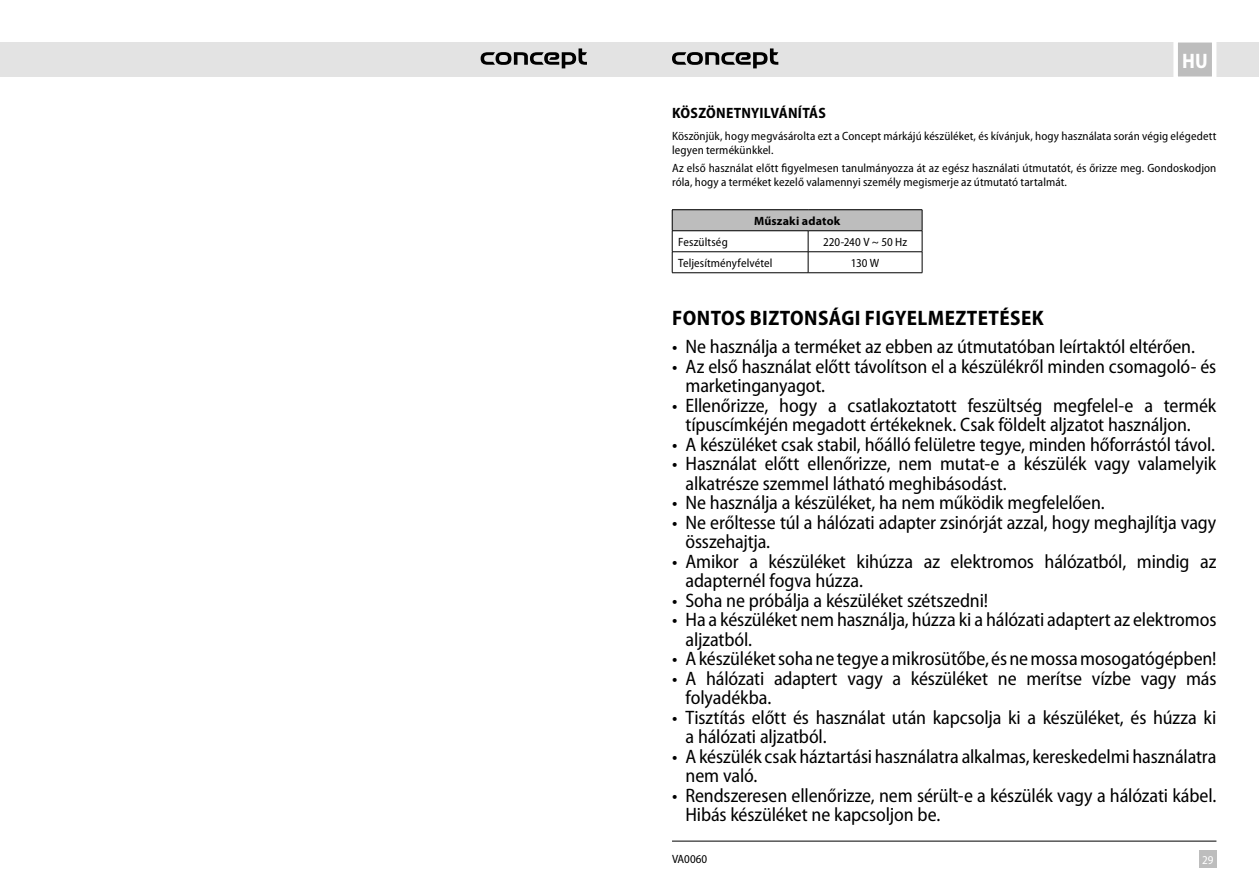
<style>
.page{position:relative;width:1259px;height:893px;background:#fff}
.page>*{position:absolute;margin:0;border:0;box-sizing:border-box;transform-origin:0 0}
.Nadpis_moje_CZ{font:700 semi-condensed 21px "Myriad Pro";letter-spacing:.02em;color:#000}
.t1{font:700 semi-condensed 21px "Myriad Pro";color:#fff;scale:.96 1}
.t2{font:semi-condensed 19.5px/19.5px "Myriad Pro";letter-spacing:-.005em;color:#000}
.Nadpis_moje{font:700 semi-condensed 15px "Myriad Pro";letter-spacing:.02em;color:#000}
.Text{font:semi-condensed 12px/13.8px "Myriad Pro";letter-spacing:.01em;color:#000}
.Odrážky-moje_bold{font:semi-condensed 12px "Myriad Pro";letter-spacing:.01em;color:#000}
.Odrážky-moje_bold-2{font:700 12px "Myriad Pro";letter-spacing:.015em;color:#000}
.t3{font:semi-condensed 12px "Myriad Pro";color:#fff}
</style>
<div class="page">
<div style="left:629px;top:43px;width:630px;height:34px;background:#e3e3e3"></div>
<div style="left:1199px;top:850px;width:17px;height:17px;background:#bdbdbd"></div>
<svg style="left:1171px;top:42px;width:47px;height:35px;background:#cecece"></svg>
<hr style="left:672px;top:841px;width:544px;height:1px;background:#000">
<svg style="left:672px;top:48px;width:106px;height:20px"></svg>
<div style="left:0;top:43px;width:629px;height:34px;background:#e3e3e3"></div>
<svg style="left:480px;top:48px;width:107px;height:20px"></svg>
<div style="left:672px;top:210px;width:250px;height:21px;background:#bdbdbd"></div>
<hr style="left:672px;top:209px;width:136px;height:1px;background:#000">
<hr style="left:808px;top:209px;width:114px;height:1px;background:#000">
<hr style="left:672px;top:230px;width:136px;height:1px;background:#000">
<hr style="left:808px;top:230px;width:114px;height:1px;background:#000">
<hr style="left:672px;top:251px;width:136px;height:1px;background:#000">
<svg style="left:672px;top:210px;width:1px;height:62px"></svg>
<hr style="left:808px;top:251px;width:114px;height:1px;background:#000">
<svg style="left:808px;top:231px;width:1px;height:41px"></svg>
<svg style="left:922px;top:210px;width:1px;height:63px"></svg>
<hr style="left:672px;top:272px;width:136px;height:1px;background:#000">
<hr style="left:808px;top:272px;width:114px;height:1px;background:#000">
<p class="t1" style="left:1182px;top:50px;width:28px">HU</p>
<p class="Nadpis_moje" style="left:672px;top:104px;width:155px">KÖSZÖNETNYILVÁNÍTÁS</p>
<p class="Text" style="left:672px;top:129px;width:546px">Köszönjük, hogy megvásárolta ezt a Concept márkájú készüléket, és kívánjuk, hogy használata során végig elégedett legyen termékünkkel.</p>
<p class="Text" style="left:672px;top:161px;width:546px">Az első használat előtt figyelmesen tanulmányozza át az egész használati útmutatót, és őrizze meg. Gondoskodjon róla, hogy a terméket kezelő valamennyi személy megismerje az útmutató tartalmát.</p>
<p class="Odrážky-moje_bold-2" style="left:754px;top:214px;width:88px">Műszaki adatok</p>
<p class="Odrážky-moje_bold" style="left:678px;top:235px;width:51px">Feszültség</p>
<p class="Odrážky-moje_bold" style="left:823px;top:235px;width:85px">220-240 V ~ 50 Hz</p>
<p class="Odrážky-moje_bold" style="left:678px;top:256px;width:96px">Teljesítményfelvétel</p>
<p class="Odrážky-moje_bold" style="left:851px;top:256px;width:30px">130 W</p>
<p class="Nadpis_moje_CZ" style="left:672px;top:307px;width:373px">FONTOS BIZTONSÁGI FIGYELMEZTETÉSEK</p>
<p class="t2" style="left:672px;top:337px;width:524px">• Ne használja a terméket az ebben az útmutatóban leírtaktól eltérően.</p>
<p class="t2" style="left:685px;top:357px;width:532px;text-indent:-14px">• Az első használat előtt távolítson el a készülékről minden csomagoló- és marketinganyagot.</p>
<p class="t2" style="left:685px;top:396px;width:532px;text-indent:-14px">• Ellenőrizze, hogy a csatlakoztatott feszültség megfelel-e a termék típuscímkéjén megadott értékeknek. Csak földelt aljzatot használjon.</p>
<p class="t2" style="left:672px;top:435px;width:545px">• A készüléket csak stabil, hőálló felületre tegye, minden hőforrástól távol.</p>
<p class="t2" style="left:685px;top:454px;width:532px;text-indent:-14px">• Használat előtt ellenőrizze, nem mutat-e a készülék vagy valamelyik alkatrésze szemmel látható meghibásodást.</p>
<p class="t2" style="left:672px;top:493px;width:434px">• Ne használja a készüléket, ha nem működik megfelelően.</p>
<p class="t2" style="left:685px;top:513px;width:532px;text-indent:-14px">• Ne erőltesse túl a hálózati adapter zsinórját azzal, hogy meghajlítja vagy összehajtja.</p>
<p class="t2" style="left:685px;top:552px;width:532px;text-indent:-14px">• Amikor a készüléket kihúzza az elektromos hálózatból, mindig az adapternél fogva húzza.</p>
<p class="t2" style="left:672px;top:591px;width:317px">• Soha ne próbálja a készüléket szétszedni!</p>
<p class="t2" style="left:685px;top:610px;width:532px;text-indent:-14px">• Ha a készüléket nem használja, húzza ki a hálózati adaptert az elektromos aljzatból.</p>
<p class="t2" style="left:672px;top:649px;width:546px">• A készüléket soha ne tegye a mikrosütőbe, és ne mossa mosogatógépben!</p>
<p class="t2" style="left:685px;top:669px;width:532px;text-indent:-14px">• A hálózati adaptert vagy a készüléket ne merítse vízbe vagy más folyadékba.</p>
<p class="t2" style="left:685px;top:708px;width:532px;text-indent:-14px">• Tisztítás előtt és használat után kapcsolja ki a készüléket, és húzza ki a hálózati aljzatból.</p>
<p class="t2" style="left:685px;top:747px;width:532px;text-indent:-14px">• A készülék csak háztartási használatra alkalmas, kereskedelmi használatra nem való.</p>
<p class="t2" style="left:685px;top:786px;width:532px;text-indent:-14px">• Rendszeresen ellenőrizze, nem sérült-e a készülék vagy a hálózati kábel.<br>Hibás készüléket ne kapcsoljon be.</p>
<p class="Text" style="left:672px;top:852px;width:37px">VA0060</p>
<p class="t3" style="left:1202px;top:853px;width:13px">29</p>
</div>
